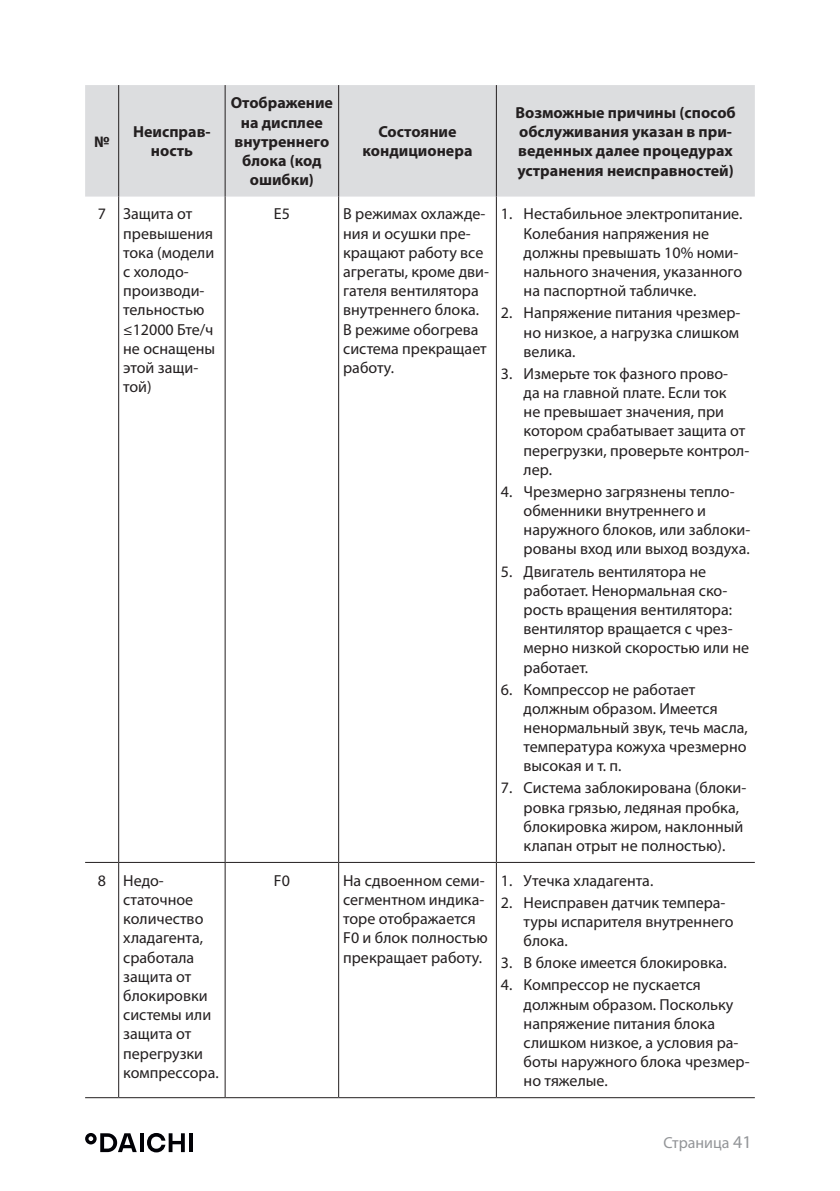
<style>
.page{position:relative;width:840px;height:1191px;background:#fff}
.page>*{position:absolute;margin:0;border:0;box-sizing:border-box;transform-origin:0 0}
.Нумерация{font:16px/19.2px "Myriad Pro";color:#231f20}
.Таблица{font:16px/19.2px "Myriad Pro";color:#231f20}
.Таблица_верх{font:700 16px/19.2px "Myriad Pro";color:#231f20;text-align:center}
.t1{font:16px "Myriad Pro";color:#939598}
.s1{font-size:18px}
</style>
<div class="page">
<hr style="left:140px;top:1133px;width:3px;height:19px;background:#010106">
<hr style="left:189px;top:1133px;width:4px;height:19px;background:#010106">
<svg style="left:147px;top:1133px;width:38px;height:19px"></svg>
<svg style="left:85px;top:1133px;width:52px;height:19px"></svg>
<div style="left:85px;top:85px;width:669px;height:112px;background:#dcdddf"></div>
<hr style="left:118px;top:85px;width:1px;height:112px;background:#231f20">
<hr style="left:224px;top:85px;width:1px;height:112px;background:#231f20">
<hr style="left:338px;top:85px;width:1px;height:112px;background:#231f20">
<hr style="left:118px;top:197px;width:1px;height:665px;background:#231f20">
<hr style="left:224px;top:197px;width:1px;height:665px;background:#231f20">
<hr style="left:338px;top:197px;width:1px;height:665px;background:#231f20">
<hr style="left:495px;top:197px;width:1px;height:665px;background:#231f20">
<hr style="left:85px;top:862px;width:34px;height:1px;background:#231f20">
<hr style="left:119px;top:862px;width:106px;height:1px;background:#231f20">
<hr style="left:118px;top:863px;width:1px;height:234px;background:#231f20">
<hr style="left:225px;top:862px;width:113px;height:1px;background:#231f20">
<hr style="left:224px;top:863px;width:1px;height:234px;background:#231f20">
<hr style="left:338px;top:862px;width:158px;height:1px;background:#231f20">
<hr style="left:338px;top:863px;width:1px;height:234px;background:#231f20">
<hr style="left:496px;top:862px;width:258px;height:1px;background:#231f20">
<hr style="left:495px;top:863px;width:1px;height:234px;background:#231f20">
<hr style="left:85px;top:1097px;width:34px;height:1px;background:#231f20">
<hr style="left:119px;top:1097px;width:106px;height:1px;background:#231f20">
<hr style="left:225px;top:1097px;width:113px;height:1px;background:#231f20">
<hr style="left:338px;top:1097px;width:158px;height:1px;background:#231f20">
<hr style="left:496px;top:1097px;width:258px;height:1px;background:#231f20">
<hr style="left:495px;top:85px;width:1px;height:112px;background:#231f20">
<p class="Таблица_верх" style="left:94px;top:131px;width:17px">№</p>
<p class="Таблица_верх" style="left:133px;top:122px;width:79px">Неисправ&shy;ность</p>
<p class="Таблица_верх" style="left:231px;top:93px;width:104px">Отображение на дисплее внутреннего блока (код ошибки)</p>
<p class="Таблица_верх" style="left:362px;top:122px;width:111px">Состояние кондиционера</p>
<p class="Таблица_верх" style="left:515px;top:102px;width:222px;text-align:left">Возможные причины (способ обслуживания указан в при&shy;веденных далее процедурах устранения неисправностей)</p>
<p class="Таблица" style="left:98px;top:204px;width:10px">7</p>
<p class="Таблица" style="left:123px;top:204px;width:93px">Защита от превышения тока (модели с холодо&shy;производи&shy;тельностью ≤12000 Бте/ч не оснащены этой защи&shy;той)</p>
<p class="Таблица" style="left:274px;top:204px;width:18px">E5</p>
<p class="Таблица" style="left:343px;top:204px;width:147px">В режимах охлажде&shy;ния и осушки пре&shy;кращают работу все агрегаты, кроме дви&shy;гателя вентилятора внутреннего блока.<br>В режиме обогрева система прекращает работу.</p>
<p class="Нумерация" style="left:523px;top:204px;width:220px;text-indent:-23px">1. Нестабильное электропитание.<br>Колебания напряжения не должны превышать 10% номи&shy;нального значения, указанного на паспортной табличке.</p>
<p class="Нумерация" style="left:523px;top:303px;width:218px;text-align:justify;text-indent:-23px">2. Напряжение питания чрезмер&shy;но низкое, а нагрузка слишком велика.</p>
<p class="Нумерация" style="left:523px;top:363px;width:227px;text-indent:-23px">3. Измерьте ток фазного прово-<br>да на главной плате. Если ток<br>не превышает значения, при котором срабатывает защита от перегрузки, проверьте контрол&shy;лер.</p>
<p class="Нумерация" style="left:523px;top:481px;width:228px;text-indent:-23px">4. Чрезмерно загрязнены тепло&shy;обменники внутреннего и наружного блоков, или заблоки&shy;рованы вход или выход воздуха.</p>
<p class="Нумерация" style="left:523px;top:561px;width:227px;text-indent:-23px">5. Двигатель вентилятора не работает. Ненормальная ско&shy;рость вращения вентилятора: вентилятор вращается с чрез&shy;мерно низкой скоростью или не работает.</p>
<p class="Нумерация" style="left:523px;top:679px;width:226px;text-indent:-23px">6. Компрессор не работает должным образом. Имеется ненормальный звук, течь масла, температура кожуха чрезмерно высокая и т. п.</p>
<p class="Нумерация" style="left:523px;top:778px;width:224px;text-indent:-23px">7. Система заблокирована (блоки&shy;ровка грязью, ледяная пробка, блокировка жиром, наклонный клапан отрыт не полностью).</p>
<p class="Таблица" style="left:98px;top:870px;width:10px">8</p>
<p class="Таблица" style="left:123px;top:870px;width:97px">Недо&shy;статочное количество хладагента, сработала защита от блокировки системы или защита от перегрузки компрессора.</p>
<p class="Таблица" style="left:274px;top:870px;width:17px">F0</p>
<p class="Таблица" style="left:343px;top:870px;width:146px">На сдвоенном семи&shy;сегментном индика&shy;торе отображается<br>F0 и блок полностью прекращает работу.</p>
<p class="Нумерация" style="left:500px;top:870px;width:154px">1. Утечка хладагента.</p>
<p class="Нумерация" style="left:523px;top:892px;width:211px;text-indent:-23px">2. Неисправен датчик темпера&shy;туры испарителя внутреннего блока.</p>
<p class="Нумерация" style="left:500px;top:953px;width:227px">3. В блоке имеется блокировка.</p>
<p class="Нумерация" style="left:523px;top:975px;width:227px;text-indent:-23px">4. Компрессор не пускается должным образом. Поскольку напряжение питания блока слишком низкое, а условия ра&shy;боты наружного блока чрезмер&shy;но тяжелые.</p>
<p class="t1" style="left:663px;top:1132px;width:90px">Страница <span class="s1">41</span></p>
</div>
